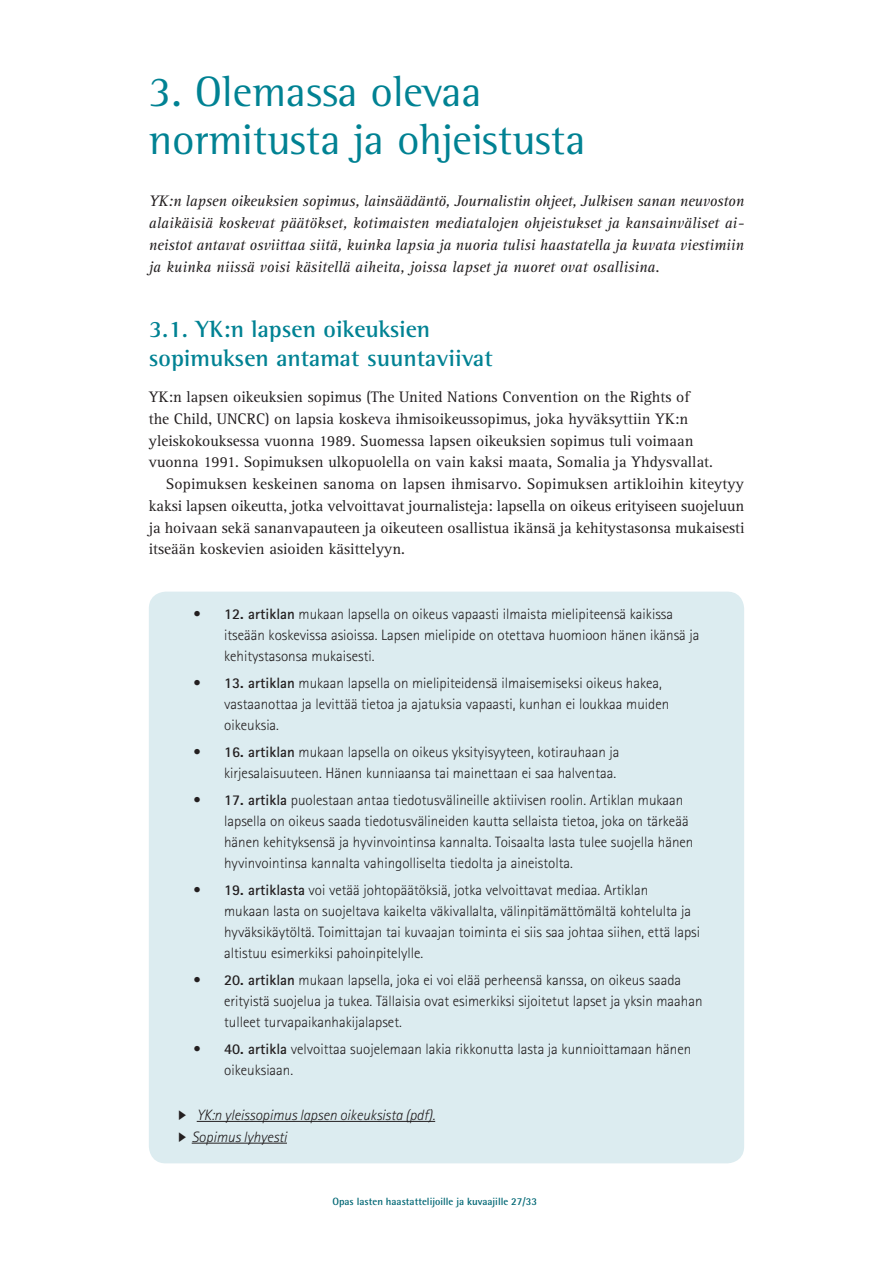
<style>
.page{position:relative;width:893px;height:1263px;background:#fff}
.page>*{position:absolute;margin:0;border:0;box-sizing:border-box;transform-origin:0 0}
.t1{font:43.5px/48px "Rotis Semi Serif Std";color:#008293}
.t2{font:700 24px/28.8px "Rotis Semi Serif Std";color:#008293}
.t3{font:15.75px "Rotis Serif Std";color:#231f20}
.t4{font:italic 15.75px "Rotis Serif Std";letter-spacing:-.005em;color:#231f20}
.t5{font:300 15px/21px "Rotis Sans Serif Std";color:#231f20}
.t6{font:italic 300 15px/21.8px "Rotis Sans Serif Std";color:#231f20}
.t7{font:700 15px "Rotis Sans Serif Std";color:#231f20}
.t8{font:700 10.5px "Rotis Semi Sans Std";color:#006774}
.s1{font-weight:700}
</style>
<div class="page">
<div style="left:149px;top:592px;width:595px;height:571px;background:#dcecf0;border-radius:17px"></div>
<hr style="left:197px;top:1121px;width:238px;height:1px;background:#231f20">
<hr style="left:192px;top:1143px;width:95px;height:1px;background:#231f20">
<h1 class="t1" style="left:149px;top:67px;width:438px">3. Olemassa olevaa normitusta ja ohjeistusta</h1>
<p class="t4" style="left:149px;top:192px;width:597px">YK n: lapsen oikeuksien sopimus, lainsäädäntö, Journalistin ohjeet, Julkisen sanan neuvoston</p>
<p class="t4" style="left:149px;top:236px;width:597px">neistot antavat osviittaa siitä, kuinka lapsia ja nuoria tulisi haastatella ja kuvata viestimiin</p>
<p class="t4" style="left:149px;top:214px;width:597px">alaikäisiä koskevat päätökset, kotimaisten mediatalojen ohjeistukset ja kansainväliset ai-</p>
<p class="t4" style="left:149px;top:257px;width:512px">ja kuinka niissä voisi käsitellä aiheita, joissa lapset ja nuoret ovat osallisina.</p>
<h2 class="t2" style="left:149px;top:314px;width:346px">3.1. YK n: lapsen oikeuksien sopimuksen antamat suuntaviivat</h2>
<p class="t3" style="left:149px;top:388px;width:542px">YK n: lapsen oikeuksien sopimus (The United Nations Convention on the Rights of</p>
<p class="t3" style="left:149px;top:410px;width:541px">the Child, UNCRC) on lapsia koskeva ihmisoikeussopimus, joka hyväksyttiin YK n:</p>
<p class="t3" style="left:149px;top:431px;width:546px">yleiskokouksessa vuonna 1989. Suomessa lapsen oikeuksien sopimus tuli voimaan</p>
<p class="t3" style="left:149px;top:453px;width:566px">vuonna 1991. Sopimuksen ulkopuolella on vain kaksi maata, Somalia ja Yhdysvallat.</p>
<p class="t3" style="left:166px;top:475px;width:580px">Sopimuksen keskeinen sanoma on lapsen ihmisarvo. Sopimuksen artikloihin kiteytyy</p>
<p class="t3" style="left:149px;top:497px;width:597px">kaksi lapsen oikeutta, jotka velvoittavat journalisteja: lapsella on oikeus erityiseen suojeluun</p>
<p class="t3" style="left:149px;top:518px;width:597px">ja hoivaan sekä sananvapauteen ja oikeuteen osallistua ikänsä ja kehitystasonsa mukaisesti</p>
<p class="t3" style="left:149px;top:540px;width:258px">itseään koskevien asioiden käsittelyyn.</p>
<p class="t7" style="left:193px;top:604px;width:10px">•</p>
<p class="t7" style="left:193px;top:673px;width:10px">•</p>
<p class="t7" style="left:193px;top:742px;width:10px">•</p>
<p class="t7" style="left:193px;top:790px;width:10px">•</p>
<p class="t7" style="left:193px;top:880px;width:10px">•</p>
<p class="t7" style="left:193px;top:970px;width:10px">•</p>
<p class="t7" style="left:193px;top:1039px;width:10px">•</p>
<p class="t5" style="left:224px;top:603px;width:450px"><span class="s1">12. artiklan</span> mukaan lapsella on oikeus vapaasti ilmaista mielipiteensä kaikissa</p>
<p class="t5" style="left:224px;top:624px;width:477px">itseään koskevissa asioissa. Lapsen mielipide on otettava huomioon hänen ikänsä ja kehitystasonsa mukaisesti.</p>
<p class="t5" style="left:224px;top:672px;width:439px"><span class="s1">13. artiklan</span> mukaan lapsella on mielipiteidensä ilmaisemiseksi oikeus hakea,</p>
<p class="t5" style="left:224px;top:693px;width:447px">vastaanottaa ja levittää tietoa ja ajatuksia vapaasti, kunhan ei loukkaa muiden oikeuksia.</p>
<p class="t5" style="left:224px;top:741px;width:397px"><span class="s1">16. artiklan</span> mukaan lapsella on oikeus yksityisyyteen, kotirauhaan ja</p>
<p class="t5" style="left:224px;top:762px;width:394px">kirjesalaisuuteen. Hänen kunniaansa tai mainettaan ei saa halventaa.</p>
<p class="t5" style="left:224px;top:789px;width:461px"><span class="s1">17. artikla</span> puolestaan antaa tiedotusvälineille aktiivisen roolin. Artiklan mukaan</p>
<p class="t5" style="left:224px;top:810px;width:471px">lapsella on oikeus saada tiedotusvälineiden kautta sellaista tietoa, joka on tärkeää hänen kehityksensä ja hyvinvointinsa kannalta. Toisaalta lasta tulee suojella hänen hyvinvointinsa kannalta vahingolliselta tiedolta ja aineistolta.</p>
<p class="t5" style="left:224px;top:879px;width:426px"><span class="s1">19. artiklasta</span> voi vetää johtopäätöksiä, jotka velvoittavat mediaa. Artiklan</p>
<p class="t5" style="left:224px;top:900px;width:477px">mukaan lasta on suojeltava kaikelta väkivallalta, välinpitämättömältä kohtelulta ja hyväksikäytöltä. Toimittajan tai kuvaajan toiminta ei siis saa johtaa siihen, että lapsi altistuu esimerkiksi pahoinpitelylle.</p>
<p class="t5" style="left:224px;top:969px;width:459px"><span class="s1">20. artiklan</span> mukaan lapsella, joka ei voi elää perheensä kanssa, on oikeus saada</p>
<p class="t5" style="left:224px;top:990px;width:480px">erityistä suojelua ja tukea. Tällaisia ovat esimerkiksi sijoitetut lapset ja yksin maahan tulleet turvapaikanhakijalapset.</p>
<p class="t5" style="left:224px;top:1038px;width:469px"><span class="s1">40. artikla</span> velvoittaa suojelemaan lakia rikkonutta lasta ja kunnioittamaan hänen</p>
<p class="t5" style="left:224px;top:1059px;width:71px">oikeuksiaan.</p>
<p class="t6" style="left:192px;top:1104px;width:245px;text-indent:5px">YK n: yleissopimus lapsen oikeuksista (pdf .(<br>Sopimus lyhyesti</p>
<p class="t8" style="left:332px;top:1195px;width:206px">Opas lasten haastattelijoille ja kuvaajille 27/33</p>
</div>
